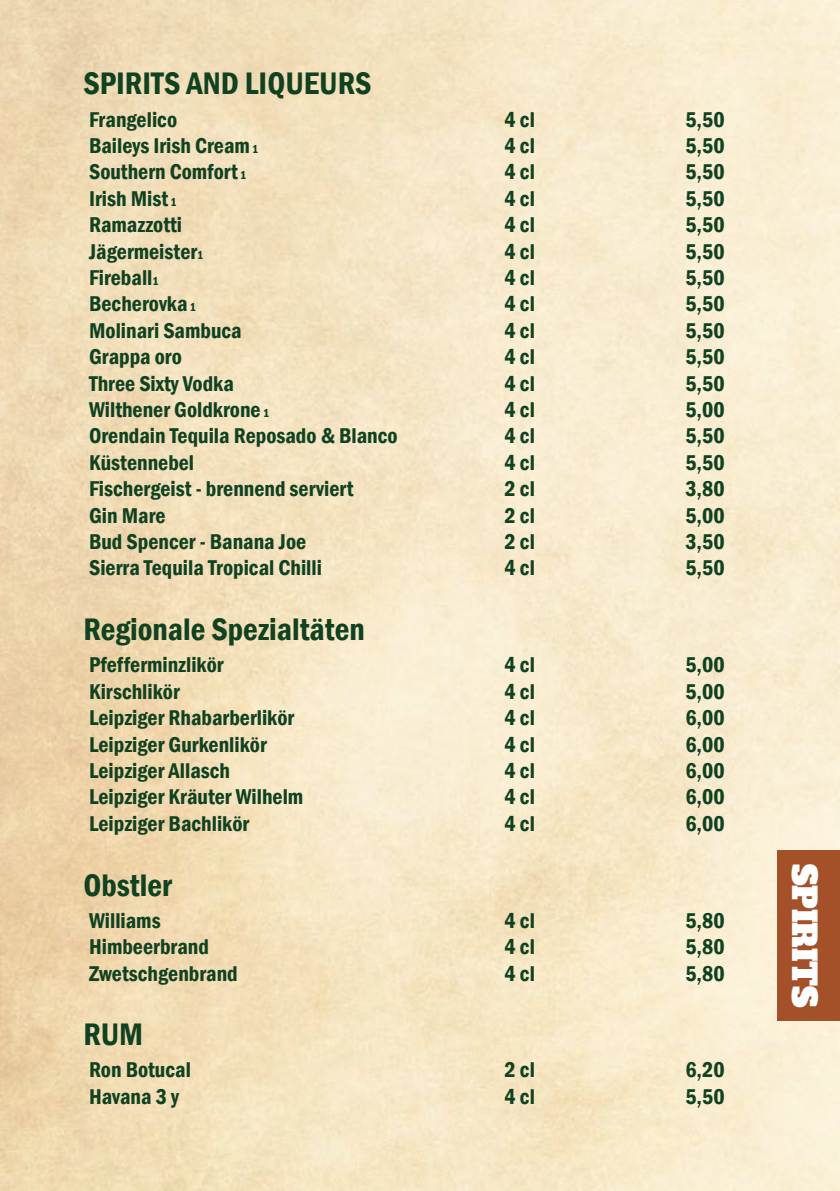
<style>
.page{position:relative;width:840px;height:1191px;background:#fff}
.page>*{position:absolute;margin:0;border:0;box-sizing:border-box;transform-origin:0 0}
.t1{font:600 condensed 32px "Franklin Gothic";color:#104120}
.t2{font:32px "Alfa Slab One";color:#fff}
.t3{font:600 condensed 22px "Franklin Gothic";color:#104120}
.s1{font-size:12px}
</style>
<div class="page">
<img style="left:0;top:0;width:839px;height:1191px">
<div style="left:777px;top:850px;width:62px;height:170px;background:#a45129"></div>
<h1 class="t1" style="left:83px;top:62px;width:289px">SPIRITS AND LIQUEURS</h1>
<p class="t3" style="left:89px;top:104px;width:89px">Frangelico</p>
<p class="t3" style="left:504px;top:104px;width:32px">4 cl</p>
<p class="t3" style="left:685px;top:104px;width:41px">5,50</p>
<p class="t3" style="left:89px;top:131px;width:170px">Baileys Irish Cream <span class="s1">1</span></p>
<p class="t3" style="left:504px;top:131px;width:32px">4 cl</p>
<p class="t3" style="left:685px;top:131px;width:41px">5,50</p>
<p class="t3" style="left:89px;top:157px;width:159px">Southern Comfort <span class="s1">1</span></p>
<p class="t3" style="left:504px;top:157px;width:32px">4 cl</p>
<p class="t3" style="left:685px;top:157px;width:41px">5,50</p>
<p class="t3" style="left:89px;top:184px;width:89px">Irish Mist <span class="s1">1</span></p>
<p class="t3" style="left:504px;top:184px;width:32px">4 cl</p>
<p class="t3" style="left:685px;top:184px;width:41px">5,50</p>
<p class="t3" style="left:89px;top:210px;width:94px">Ramazzotti</p>
<p class="t3" style="left:504px;top:210px;width:32px">4 cl</p>
<p class="t3" style="left:685px;top:210px;width:41px">5,50</p>
<p class="t3" style="left:89px;top:236px;width:116px">Jägermeister<span class="s1">1</span></p>
<p class="t3" style="left:504px;top:236px;width:32px">4 cl</p>
<p class="t3" style="left:685px;top:236px;width:41px">5,50</p>
<p class="t3" style="left:89px;top:263px;width:71px">Fireball<span class="s1">1</span></p>
<p class="t3" style="left:504px;top:263px;width:32px">4 cl</p>
<p class="t3" style="left:685px;top:263px;width:41px">5,50</p>
<p class="t3" style="left:89px;top:289px;width:108px">Becherovka <span class="s1">1</span></p>
<p class="t3" style="left:504px;top:289px;width:32px">4 cl</p>
<p class="t3" style="left:685px;top:289px;width:41px">5,50</p>
<p class="t3" style="left:89px;top:316px;width:154px">Molinari Sambuca</p>
<p class="t3" style="left:504px;top:316px;width:32px">4 cl</p>
<p class="t3" style="left:685px;top:316px;width:41px">5,50</p>
<p class="t3" style="left:89px;top:342px;width:94px">Grappa oro</p>
<p class="t3" style="left:504px;top:342px;width:32px">4 cl</p>
<p class="t3" style="left:685px;top:342px;width:41px">5,50</p>
<p class="t3" style="left:89px;top:368px;width:146px">Three Sixty Vodka</p>
<p class="t3" style="left:504px;top:368px;width:32px">4 cl</p>
<p class="t3" style="left:685px;top:368px;width:41px">5,50</p>
<p class="t3" style="left:89px;top:395px;width:181px">Wilthener Goldkrone <span class="s1">1</span></p>
<p class="t3" style="left:504px;top:395px;width:32px">4 cl</p>
<p class="t3" style="left:685px;top:395px;width:41px">5,00</p>
<p class="t3" style="left:89px;top:421px;width:310px">Orendain Tequila Reposado &amp; Blanco</p>
<p class="t3" style="left:504px;top:421px;width:32px">4 cl</p>
<p class="t3" style="left:685px;top:421px;width:41px">5,50</p>
<p class="t3" style="left:89px;top:448px;width:107px">Küstennebel</p>
<p class="t3" style="left:504px;top:448px;width:32px">4 cl</p>
<p class="t3" style="left:685px;top:448px;width:41px">5,50</p>
<p class="t3" style="left:89px;top:474px;width:266px">Fischergeist - brennend serviert</p>
<p class="t3" style="left:504px;top:474px;width:32px">2 cl</p>
<p class="t3" style="left:685px;top:474px;width:41px">3,80</p>
<p class="t3" style="left:89px;top:500px;width:78px">Gin Mare</p>
<p class="t3" style="left:504px;top:500px;width:32px">2 cl</p>
<p class="t3" style="left:685px;top:500px;width:41px">5,00</p>
<p class="t3" style="left:89px;top:527px;width:218px">Bud Spencer - Banana Joe</p>
<p class="t3" style="left:504px;top:527px;width:32px">2 cl</p>
<p class="t3" style="left:685px;top:527px;width:41px">3,50</p>
<p class="t3" style="left:89px;top:553px;width:234px">Sierra Tequila Tropical Chilli</p>
<p class="t3" style="left:504px;top:553px;width:32px">4 cl</p>
<p class="t3" style="left:685px;top:553px;width:41px">5,50</p>
<h1 class="t1" style="left:83px;top:608px;width:283px">Regionale Spezialtäten</h1>
<p class="t3" style="left:89px;top:650px;width:136px">Pfefferminzlikör</p>
<p class="t3" style="left:504px;top:650px;width:32px">4 cl</p>
<p class="t3" style="left:685px;top:650px;width:41px">5,00</p>
<p class="t3" style="left:89px;top:677px;width:92px">Kirschlikör</p>
<p class="t3" style="left:504px;top:677px;width:32px">4 cl</p>
<p class="t3" style="left:685px;top:677px;width:41px">5,00</p>
<p class="t3" style="left:89px;top:703px;width:206px">Leipziger Rhabarberlikör</p>
<p class="t3" style="left:504px;top:703px;width:32px">4 cl</p>
<p class="t3" style="left:685px;top:703px;width:41px">6,00</p>
<p class="t3" style="left:89px;top:729px;width:179px">Leipziger Gurkenlikör</p>
<p class="t3" style="left:504px;top:729px;width:32px">4 cl</p>
<p class="t3" style="left:685px;top:729px;width:41px">6,00</p>
<p class="t3" style="left:89px;top:756px;width:142px">Leipziger Allasch</p>
<p class="t3" style="left:504px;top:756px;width:32px">4 cl</p>
<p class="t3" style="left:685px;top:756px;width:41px">6,00</p>
<p class="t3" style="left:89px;top:782px;width:215px">Leipziger Kräuter Wilhelm</p>
<p class="t3" style="left:504px;top:782px;width:32px">4 cl</p>
<p class="t3" style="left:685px;top:782px;width:41px">6,00</p>
<p class="t3" style="left:89px;top:809px;width:161px">Leipziger Bachlikör</p>
<p class="t3" style="left:504px;top:809px;width:32px">4 cl</p>
<p class="t3" style="left:685px;top:809px;width:41px">6,00</p>
<h1 class="t1" style="left:83px;top:863px;width:90px">Obstler</h1>
<p class="t3" style="left:89px;top:905px;width:73px">Williams</p>
<p class="t3" style="left:504px;top:905px;width:32px">4 cl</p>
<p class="t3" style="left:685px;top:905px;width:41px">5,80</p>
<p class="t3" style="left:89px;top:932px;width:121px">Himbeerbrand</p>
<p class="t3" style="left:504px;top:932px;width:32px">4 cl</p>
<p class="t3" style="left:685px;top:932px;width:41px">5,80</p>
<p class="t3" style="left:89px;top:958px;width:150px">Zwetschgenbrand</p>
<p class="t3" style="left:504px;top:958px;width:32px">4 cl</p>
<p class="t3" style="left:685px;top:958px;width:41px">5,80</p>
<h1 class="t1" style="left:83px;top:1013px;width:61px">RUM</h1>
<p class="t3" style="left:89px;top:1055px;width:103px">Ron Botucal</p>
<p class="t3" style="left:504px;top:1055px;width:32px">2 cl</p>
<p class="t3" style="left:685px;top:1055px;width:41px">6,20</p>
<p class="t3" style="left:89px;top:1081px;width:91px">Havana 3 y</p>
<p class="t3" style="left:504px;top:1081px;width:32px">4 cl</p>
<p class="t3" style="left:685px;top:1081px;width:41px">5,50</p>
<h1 class="t2" style="left:831px;top:863px;width:146px;rotate:90deg">SPIRITS</h1>
</div>
